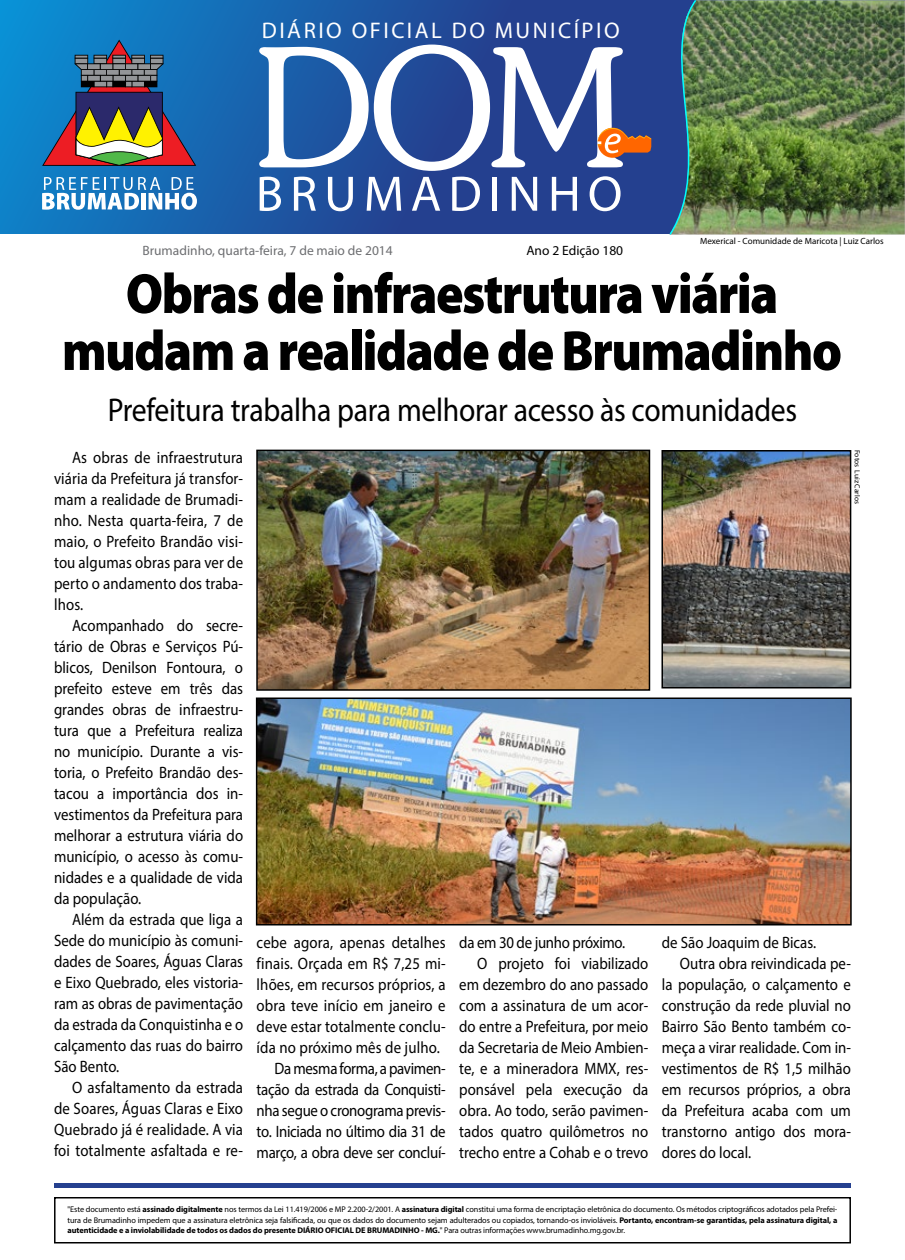
<style>
.page{position:relative;width:905px;height:1260px;background:#fff}
.page>*{position:absolute;margin:0;border:0;box-sizing:border-box;transform-origin:0 0}
.t1{font:300 166.5px "Souvenir IT Cby BT";color:#fff}
.t2{font:900 57px/57px "Myriad Pro";letter-spacing:-.03em;color:#000;text-align:center;scale:.9 1}
.t3{font:50.25px "Myriad Pro";letter-spacing:.14em;color:#fff}
.t4{font:33px "Myriad Pro";letter-spacing:-.01em;color:#000;scale:.9 1}
.t5{font:22.65px "Myriad Pro";letter-spacing:.11em;color:#fff}
.t6{font:16.5px/21px "Myriad Pro";color:#000;text-align:justify;scale:.9 1}
.t7{font:16.5px "Myriad Pro";letter-spacing:-.02em;color:#000;scale:.9 1}
.t8{font:13.5px "Myriad Pro";color:#6d6e71}
.t9{font:13.5px "Myriad Pro";color:#000}
.t10{font:9px "Myriad Pro";color:#000}
.t11{font:8.25px/10.5px "Myriad Pro";letter-spacing:-.01em;color:#000;text-align:justify}
.t12{font:7.5px "Myriad Pro";color:#000}
.s1{font-weight:700}
</style>
<div class="page">
<hr style="left:55px;top:1184px;width:795px;height:4px;background:#25408f">
<div style="left:54px;top:1197px;width:796px;height:47px;border:2px solid #000"></div>
<img style="left:664px;top:453px;width:184px;height:232px">
<div style="left:661px;top:450px;width:190px;height:238px;border:2px solid #000"></div>
<svg style="left:0;top:0;width:656px;height:234px;background:#1d54a0"></svg>
<img style="left:716px;top:0;width:188px;height:234px">
<svg style="left:42px;top:30px;width:154px;height:136px;background:#536c81"></svg>
<svg style="left:42px;top:177px;width:155px;height:33px"></svg>
<svg style="left:597px;top:128px;width:54px;height:30px;background:#b66945"></svg>
<img style="left:657px;top:0;width:59px;height:235px">
<img style="left:259px;top:453px;width:388px;height:235px">
<div style="left:256px;top:450px;width:394px;height:241px;border:2px solid #000"></div>
<img style="left:259px;top:701px;width:589px;height:222px">
<div style="left:256px;top:698px;width:595px;height:228px;border:2px solid #000"></div>
<h3 class="t5" style="left:262px;top:17px;width:359px">DIÁRIO OFICIAL DO MUNICÍPIO</h3>
<h1 class="t1" style="left:254px;top:6px;width:374px">DOM</h1>
<h3 class="t3" style="left:256px;top:163px;width:368px">BRUMADINHO</h3>
<p class="t8" style="left:142px;top:242px;width:252px">Brumadinho, quarta-feira, 7 de maio de 2014</p>
<p class="t9" style="left:526px;top:243px;width:98px">Ano 2 Edição 180</p>
<p class="t10" style="left:700px;top:235px;width:185px">Mexerical - Comunidade de Maricota | Luiz Carlos</p>
<h2 class="t2" style="left:62px;top:266px;width:868px">Obras de infraestrutura viária mudam a realidade de Brumadinho</h2>
<h3 class="t4" style="left:108px;top:389px;width:767px">Prefeitura trabalha para melhorar acesso às comunidades</h3>
<p class="t6" style="left:54px;top:446px;width:212px;text-indent:18px">As obras de infraestrutura viária da Prefeitura já transfor&shy;mam a realidade de Brumadi&shy;nho. Nesta quarta-feira, 7 de maio, o Prefeito Brandão visi&shy;tou algumas obras para ver de perto o andamento dos traba&shy;lhos.</p>
<p class="t6" style="left:54px;top:614px;width:212px;text-indent:18px">Acompanhado do secre&shy;tário de Obras e Serviços Pú&shy;blicos, Denilson Fontoura, o prefeito esteve em três das grandes obras de infraestru&shy;tura que a Prefeitura realiza no município. Durante a vis&shy;toria, o Prefeito Brandão des&shy;tacou a importância dos in&shy;vestimentos da Prefeitura para melhorar a estrutura viária do município, o acesso às comu&shy;nidades e a qualidade de vida da população.</p>
<p class="t6" style="left:54px;top:908px;width:212px;text-indent:18px">Além da estrada que liga a Sede do município às comuni&shy;dades de Soares, Águas Claras e Eixo Quebrado, eles vistoria&shy;ram as obras de pavimentação da estrada da Conquistinha e o calçamento das ruas do bairro São Bento.</p>
<p class="t6" style="left:54px;top:1076px;width:212px;text-indent:18px">O asfaltamento da estrada de Soares, Águas Claras e Eixo Quebrado já é realidade. A via foi totalmente asfaltada e re-</p>
<p class="t12" style="left:862px;top:450px;width:55px;rotate:90deg">Fotos Luiz Carlos</p>
<p class="t6" style="left:256px;top:932px;width:211px">cebe agora, apenas detalhes</p>
<p class="t6" style="left:256px;top:953px;width:212px">finais. Orçada em R$ 7,25 mi-</p>
<p class="t6" style="left:256px;top:974px;width:211px">lhões, em recursos próprios, a</p>
<p class="t6" style="left:256px;top:995px;width:211px">obra teve início em janeiro e</p>
<p class="t6" style="left:256px;top:1016px;width:212px">deve estar totalmente conclu-</p>
<p class="t6" style="left:256px;top:1037px;width:205px">ída no próximo mês de julho.</p>
<p class="t7" style="left:274px;top:1059px;width:192px">Da mesma forma, a pavimen-</p>
<p class="t7" style="left:256px;top:1080px;width:212px">tação da estrada da Conquisti-</p>
<p class="t7" style="left:256px;top:1101px;width:212px">nha segue o cronograma previs-</p>
<p class="t7" style="left:256px;top:1122px;width:211px">to. Iniciada no último dia 31 de</p>
<p class="t7" style="left:256px;top:1143px;width:212px">março, a obra deve ser concluí-</p>
<p class="t7" style="left:459px;top:933px;width:186px">da em 30 de junho próximo.</p>
<p class="t6" style="left:477px;top:953px;width:191px">O projeto foi viabilizado</p>
<p class="t6" style="left:459px;top:974px;width:212px">em dezembro do ano passado</p>
<p class="t6" style="left:459px;top:995px;width:212px">com a assinatura de um acor-</p>
<p class="t6" style="left:459px;top:1016px;width:212px">do entre a Prefeitura, por meio</p>
<p class="t6" style="left:459px;top:1037px;width:212px">da Secretaria de Meio Ambien-</p>
<p class="t6" style="left:459px;top:1058px;width:212px">te, e a mineradora MMX, res-</p>
<p class="t6" style="left:459px;top:1079px;width:212px">ponsável pela execução da</p>
<p class="t6" style="left:459px;top:1100px;width:212px">obra. Ao todo, serão pavimen-</p>
<p class="t6" style="left:459px;top:1121px;width:212px">tados quatro quilômetros no</p>
<p class="t6" style="left:459px;top:1142px;width:211px">trecho entre a Cohab e o trevo</p>
<p class="t6" style="left:662px;top:932px;width:173px">de São Joaquim de Bicas.</p>
<p class="t6" style="left:679px;top:953px;width:192px">Outra obra reivindicada pe-</p>
<p class="t6" style="left:662px;top:974px;width:212px">la população, o calçamento e</p>
<p class="t6" style="left:662px;top:995px;width:211px">construção da rede pluvial no</p>
<p class="t6" style="left:662px;top:1016px;width:212px">Bairro São Bento também co-</p>
<p class="t6" style="left:662px;top:1037px;width:212px">meça a virar realidade. Com in-</p>
<p class="t6" style="left:662px;top:1058px;width:212px">vestimentos de R$ 1,5 milhão</p>
<p class="t6" style="left:662px;top:1079px;width:211px">em recursos próprios, a obra</p>
<p class="t6" style="left:662px;top:1100px;width:212px">da Prefeitura acaba com um</p>
<p class="t6" style="left:662px;top:1121px;width:212px">transtorno antigo dos mora-</p>
<p class="t6" style="left:662px;top:1142px;width:101px">dores do local.</p>
<p class="t11" style="left:68px;top:1204px;width:771px">"Este documento está <span class="s1">assinado digitalmente</span> nos termos da Lei 11.419/2006 e MP 2.200-2/2001. A <span class="s1">assinatura digital</span> constitui uma forma de encriptação eletrônica do documento. Os métodos criptográficos adotados pela Prefei&shy;tura de Brumadinho impedem que a assinatura eletrônica seja falsificada, ou que os dados do documento sejam adulterados ou copiados, tornando-os invioláveis. <span class="s1">Portanto, encontram-se garantidas, pela assinatura digital, a autenticidade e a inviolabilidade de todos os dados do presente DIÁRIO OFICIAL DE BRUMADINHO - MG.</span>" Para outras informações www.brumadinho.mg.gov.br.</p>
</div>
